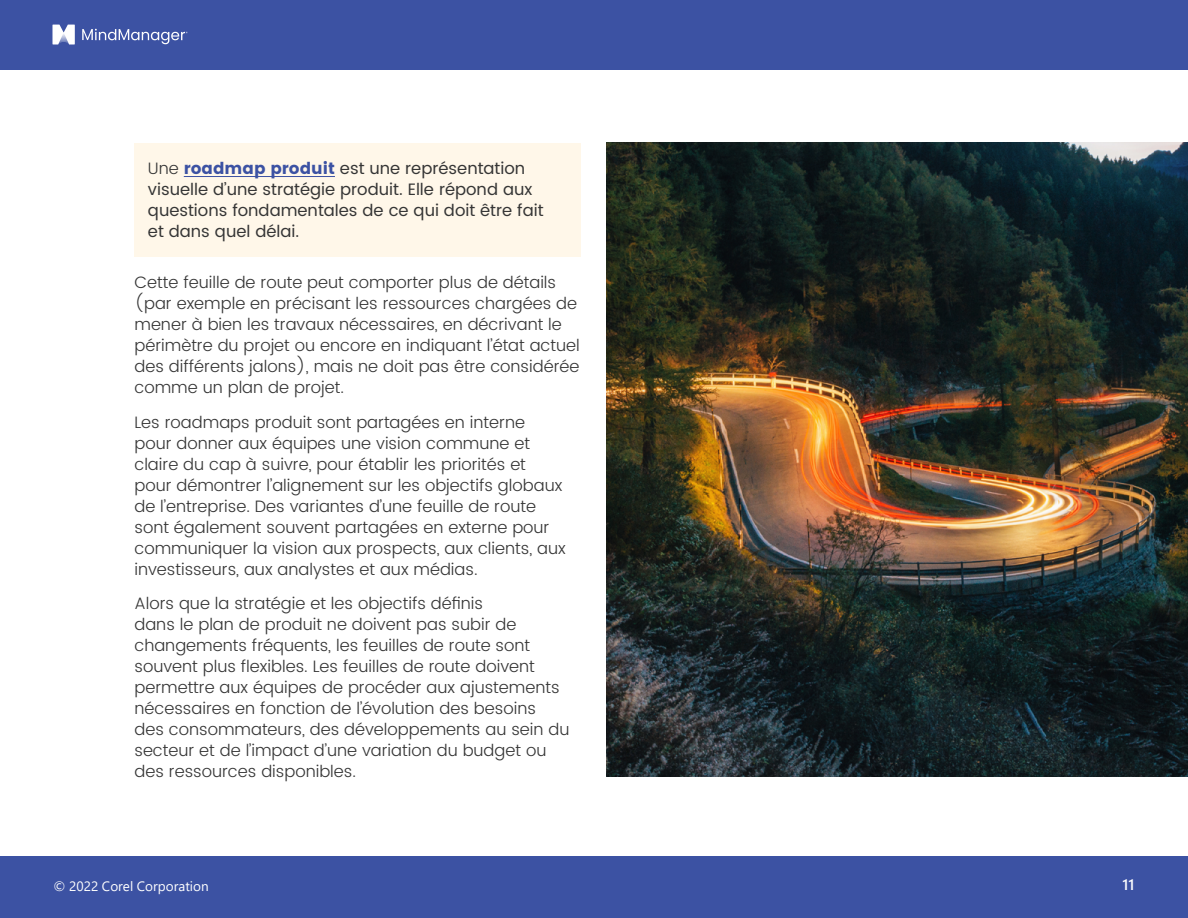
<style>
.page{position:relative;width:1188px;height:918px;background:#fff}
.page>*{position:absolute;margin:0;border:0;box-sizing:border-box;transform-origin:0 0}
.body{font:300 16.5px/21px "Poppins";color:#353535}
.body-2{font:16.5px/21px "Poppins";color:#353535}
.t1{font:600 15px "Segoe UI";color:#fff}
.t2{font:13.5px "Segoe UI";color:#fff}
.s1{font-weight:300}
.s2{font-weight:700;color:#3c52a3}
</style>
<div class="page">
<div style="left:0;top:856px;width:1188px;height:62px;background:#3c52a3"></div>
<div style="left:0;top:0;width:1188px;height:70px;background:#3c52a3"></div>
<svg style="left:52px;top:25px;width:23px;height:20px"></svg>
<svg style="left:82px;top:29px;width:106px;height:15px"></svg>
<div style="left:134px;top:143px;width:447px;height:113px;background:#fff7e9"></div>
<hr style="left:184px;top:176px;width:151px;height:1px;background:#3c52a3">
<img style="left:607px;top:143px;width:581px;height:633px">
<p class="body-2" style="left:148px;top:159px;width:397px"><span class="s1">Une</span> <span class="s2">roadmap produit</span> est une représentation visuelle d’une stratégie produit. Elle répond aux questions fondamentales de ce qui doit être fait et dans quel délai.</p>
<p class="body" style="left:134px;top:273px;width:447px">Cette feuille de route peut comporter plus de détails (par exemple en précisant les ressources chargées de mener à bien les travaux nécessaires, en décrivant le périmètre du projet ou encore en indiquant l’état actuel des différents jalons), mais ne doit pas être considérée comme un plan de projet.</p>
<p class="body" style="left:134px;top:412px;width:433px">Les roadmaps produit sont partagées en interne pour donner aux équipes une vision commune et claire du cap à suivre, pour établir les priorités et pour démontrer l’alignement sur les objectifs globaux de l’entreprise. Des variantes d’une feuille de route sont également souvent partagées en externe pour communiquer la vision aux prospects, aux clients, aux investisseurs, aux analystes et aux médias.</p>
<p class="body" style="left:134px;top:594px;width:437px">Alors que la stratégie et les objectifs définis<br>dans le plan de produit ne doivent pas subir de changements fréquents, les feuilles de route sont souvent plus flexibles. Les feuilles de route doivent permettre aux équipes de procéder aux ajustements nécessaires en fonction de l’évolution des besoins des consommateurs, des développements au sein du secteur et de l’impact d’une variation du budget ou des ressources disponibles.</p>
<p class="t2" style="left:53px;top:874px;width:157px">© 2022 Corel Corporation</p>
<p class="t1" style="left:1123px;top:870px;width:13px">11</p>
</div>
